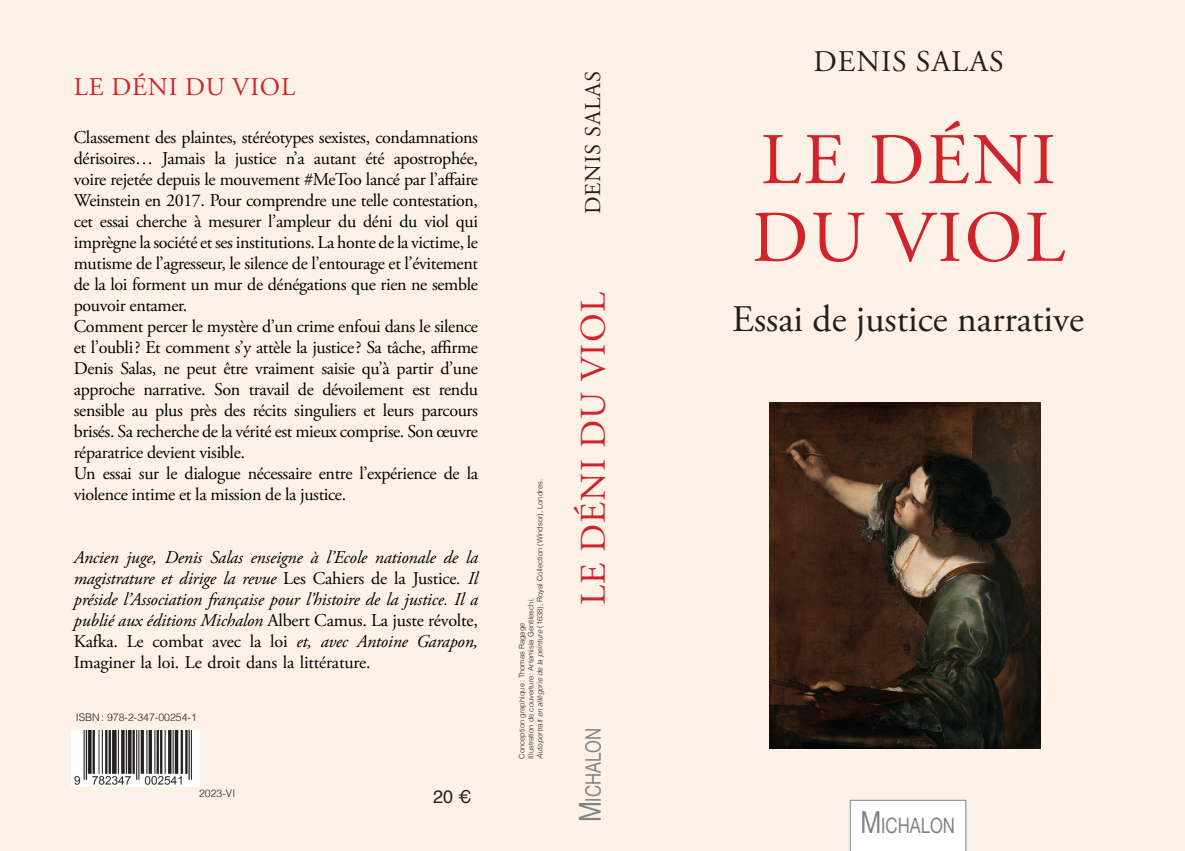
<style>
.page{position:relative;width:1185px;height:851px;background:#fff}
.page>*{position:absolute;margin:0;border:0;box-sizing:border-box;transform-origin:0 0}
.t1{font:72.6px/77.7px "Adobe Garamond Pro";letter-spacing:.035em;color:#d1232a}
.t2{font:37.5px "Adobe Garamond Pro";color:#231f20}
.t3{font:36px "Adobe Garamond Pro";letter-spacing:.035em;color:#d1232a}
.t4{font:30px "Adobe Garamond Pro";letter-spacing:.035em;color:#231f20}
.t5{font:25.5px "Adobe Garamond Pro";letter-spacing:.035em;color:#d1232a}
.t6{font:22.5px "Adobe Garamond Pro";letter-spacing:.035em;color:#231f20}
.t7{font:21.15px "Helvetica Neue";color:#808285;scale:.79 1}
.t8{font:18px/21px "Adobe Garamond Pro";letter-spacing:-.02em;color:#000001}
.t9{font:italic 18px/21px "Adobe Garamond Pro";letter-spacing:-.01em;color:#000001;text-align:justify}
.t10{font:18px "Helvetica";color:#231f20}
.t11{font:300 10.5px "Helvetica";color:#231f20}
.t12{font:300 7.5px/9px "Helvetica";color:#231f20}
.s1{font-style:normal}
.s2{font-style:italic}
.s3{font-size:30.3px}
</style>
<div class="page">
<div style="left:0;top:0;width:1184px;height:850px;background:#fef2e8"></div>
<div style="left:849px;top:799px;width:117px;height:51px;background:#fff"></div>
<img style="left:769px;top:402px;width:271px;height:345px">
<img style="left:72px;top:730px;width:127px;height:56px">
<h3 class="t5" style="left:74px;top:72px;width:223px">LE DÉNI DU VIOL</h3>
<p class="t8" style="left:74px;top:127px;width:406px">Classement des plaintes, stéréotypes sexistes, condamnations dérisoires… Jamais la justice n’a autant été apostrophée, voire rejetée depuis le mouvement #MeToo lancé par l’affaire Weinstein en 2017. Pour comprendre une telle contestation, cet essai cherche à mesurer l’ampleur du déni du viol qui imprègne la société et ses institutions. La honte de la victime, le mutisme de l’agresseur, le silence de l’entourage et l’évitement de la loi forment un mur de dénégations que rien ne semble pouvoir entamer.<br>Comment percer le mystère d’un crime enfoui dans le silence et l’oubli? Et comment s’y attèle la justice? Sa tâche, affirme Denis Salas, ne peut être vraiment saisie qu’à partir d’une approche narrative. Son travail de dévoilement est rendu sensible au plus près des récits singuliers et leurs parcours brisés. Sa recherche de la vérité est mieux comprise. Son œuvre réparatrice devient visible.<br>Un essai sur le dialogue nécessaire entre l’expérience de la violence intime et la mission de la justice.</p>
<p class="t9" style="left:74px;top:547px;width:405px">Ancien juge, Denis Salas enseigne à l’Ecole nationale de la magistrature et dirige la revue <span class="s1">Les Cahiers de la Justice</span>. Il préside l’Association française pour l’histoire de la justice. Il a publié aux éditions Michalon <span class="s1">Albert Camus. La juste révolte, Kafka. Le combat avec la loi</span> et, avec Antoine Garapon, <span class="s1">Imaginer la loi. Le droit dans la littérature.</span></p>
<p class="t11" style="left:76px;top:708px;width:122px">ISBN: 978-2-347-00254-1</p>
<p class="t11" style="left:199px;top:784px;width:38px">2023-VI</p>
<p class="t10" style="left:433px;top:782px;width:40px">20 €</p>
<p class="t6" style="left:579px;top:214px;width:144px;rotate:-90deg">DENIS SALAS</p>
<p class="t12" style="left:516px;top:758px;width:281px;rotate:-90deg">Conception graphique: Thomas Ragage<br>Illustration de couverture: Artemisia Gentileschi,<br><span class="s2">Autoportrait en allégorie de la peinture</span> (1638), Royal Collection (Windsor), Londres.</p>
<h3 class="t3" style="left:571px;top:605px;width:314px;rotate:-90deg">LE DÉNI DU VIOL</h3>
<p class="t7" style="left:577px;top:822px;width:121px;rotate:-90deg"><span class="s3">M</span>ICHALON</p>
<h3 class="t4" style="left:813px;top:43px;width:192px">DENIS SALAS</h3>
<h1 class="t1" style="left:751px;top:124px;width:315px">LE DÉNI<br>DU VIOL</h1>
<h2 class="t2" style="left:732px;top:296px;width:353px">Essai de justice narrative</h2>
<p class="t7" style="left:860px;top:810px;width:121px"><span class="s3">M</span>ICHALON</p>
</div>
